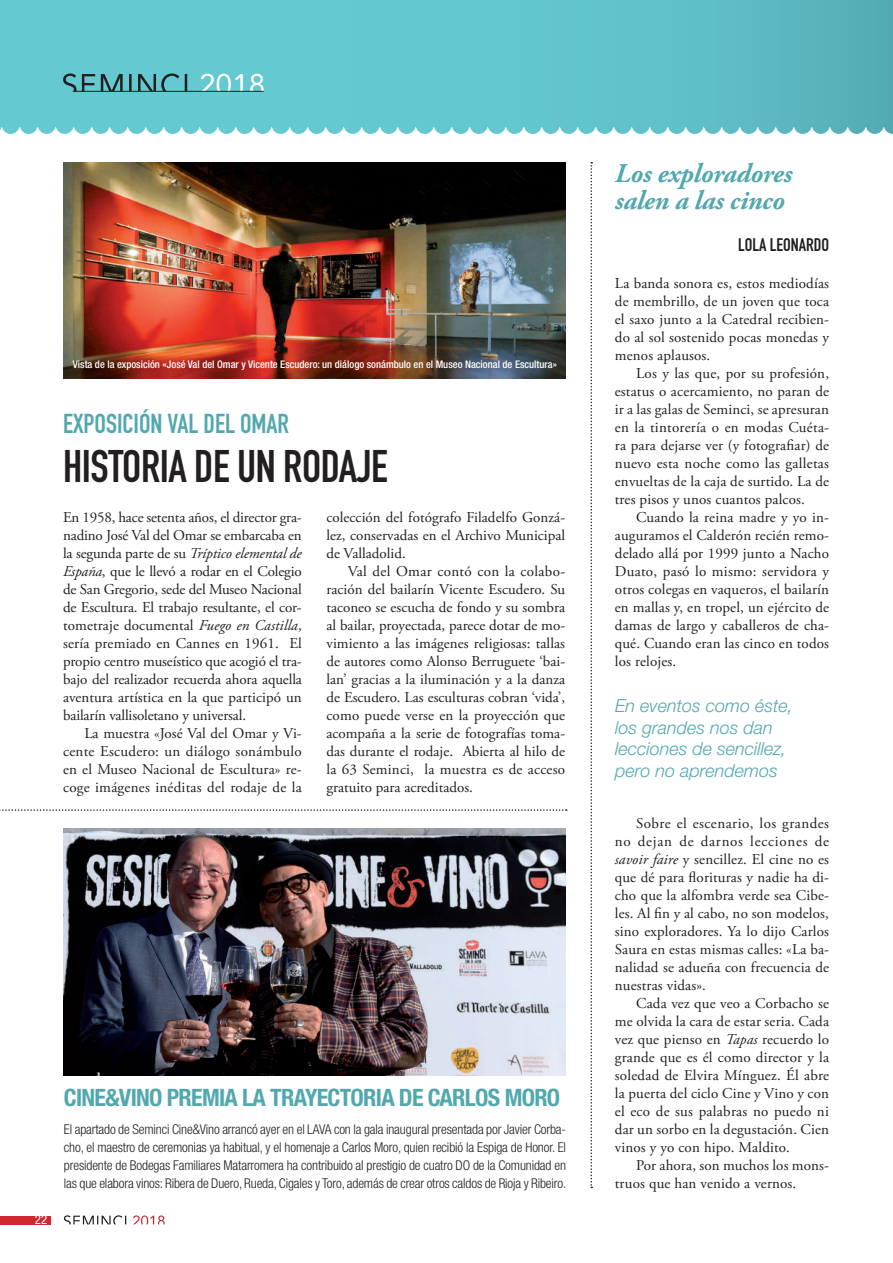
<style>
.page{position:relative;width:893px;height:1263px;background:#fff}
.page>*{position:absolute;margin:0;border:0;box-sizing:border-box;transform-origin:0 0}
.t1{font:45px "DIN Engschrift Std";letter-spacing:-.01em;color:#231f20}
.t2{font:italic 700 27px/27px "Adobe Garamond Pro";letter-spacing:-.01em;color:#52a8af}
.t3{font:27px "DIN Engschrift Std";color:#52a8af}
.t4{font:700 condensed 24px "Helvetica Neue LT Std";letter-spacing:-.03em;color:#52a8af}
.t5{font:italic 300 18px/21.6px "Helvetica Neue LT Std";color:#52a8af}
.t6{font:18px "DIN Engschrift Std";color:#231f20}
.t7{font:15px/18px "Adobe Garamond Pro";letter-spacing:.01em;color:#231f20;text-align:justify}
.t8{font:300 condensed 13.5px/18px "Helvetica Neue LT Std";letter-spacing:-.01em;color:#231f20;text-align:justify}
.t9{font:condensed 12.75px "Helvetica Neue LT Std";color:#fff}
.t10{font:500 condensed 10.5px "Helvetica Neue LT Std";color:#fff}
.s1{font-style:italic}
</style>
<div class="page">
<div style="left:0;top:1215px;width:50px;height:9px;background:#cf2730"></div>
<svg style="left:133px;top:1215px;width:32px;height:9px"></svg>
<svg style="left:64px;top:1215px;width:62px;height:9px"></svg>
<div style="left:0;top:0;width:893px;height:126px;background:linear-gradient(to right,#67cfd6,#5ab7c0)"></div>
<svg style="left:201px;top:74px;width:63px;height:17px"></svg>
<svg style="left:63px;top:73px;width:124px;height:18px;background:#51979c"></svg>
<hr style="left:73px;top:91px;width:191px;height:1px;background:#231f20">
<svg style="left:182px;top:125px;width:711px;height:9px"></svg>
<img style="left:64px;top:162px;width:502px;height:216px">
<svg style="left:590px;top:162px;width:2px;height:1026px"></svg>
<img style="left:64px;top:828px;width:502px;height:247px">
<svg style="left:0;top:809px;width:567px;height:2px"></svg>
<p class="t10" style="left:73px;top:358px;width:486px">Vista de la exposición «José Val del Omar y Vicente Escudero: un diálogo sonámbulo en el Museo Nacional de Escultura»</p>
<h2 class="t3" style="left:63px;top:408px;width:227px">EXPOSICIÓN VAL DEL OMAR</h2>
<h1 class="t1" style="left:63px;top:440px;width:326px">HISTORIA DE UN RODAJE</h1>
<p class="t7" style="left:63px;top:509px;width:240px">En 1958, hace setenta años, el director gra&shy;nadino José Val del Omar se embarcaba en la segunda parte de su <span class="s1">Tríptico elemental de España</span>, que le llevó a rodar en el Colegio de San Gregorio, sede del Museo Nacional de Escultura. El trabajo resultante, el cor&shy;tometraje documental <span class="s1">Fuego en Castilla</span>, sería premiado en Cannes en 1961. El propio centro museístico que acogió el tra&shy;bajo del realizador recuerda ahora aquella aventura artística en la que participó un bailarín vallisoletano y universal.</p>
<p class="t7" style="left:63px;top:725px;width:240px;text-indent:21px">La muestra «José Val del Omar y Vi&shy;cente Escudero: un diálogo sonámbulo en el Museo Nacional de Escultura» re&shy;coge imágenes inéditas del rodaje de la</p>
<p class="t7" style="left:326px;top:509px;width:240px">colección del fotógrafo Filadelfo Gonzá&shy;lez, conservadas en el Archivo Municipal de Valladolid.</p>
<p class="t7" style="left:326px;top:563px;width:240px;text-indent:21px">Val del Omar contó con la colabo&shy;ración del bailarín Vicente Escudero. Su taconeo se escucha de fondo y su sombra al bailar, proyectada, parece dotar de mo&shy;vimiento a las imágenes religiosas: tallas de autores como Alonso Berruguete ‘bai&shy;lan’ gracias a la iluminación y a la danza de Escudero. Las esculturas cobran ‘vida’, como puede verse en la proyección que acompaña a la serie de fotografías toma&shy;das durante el rodaje. Abierta al hilo de la 63 Seminci, la muestra es de acceso gratuito para acreditados.</p>
<p class="t9" style="left:35px;top:1212px;width:14px">22</p>
<h3 class="t4" style="left:64px;top:1083px;width:498px">CINE&amp;VINO PREMIA LA TRAYECTORIA DE CARLOS MORO</h3>
<p class="t8" style="left:64px;top:1120px;width:504px">El apartado de Seminci Cine&amp;Vino arrancó ayer en el LAVA con la gala inaugural presentada por Javier Corba&shy;cho, el maestro de ceremonias ya habitual, y el homenaje a Carlos Moro, quien recibió la Espiga de Honor. El presidente de Bodegas Familiares Matarromera ha contribuido al prestigio de cuatro DO de la Comunidad en las que elabora vinos: Ribera de Duero, Rueda, Cigales y Toro, además de crear otros caldos de Rioja y Ribeiro.</p>
<h2 class="t2" style="left:615px;top:160px;width:179px">Los exploradores salen a las cinco</h2>
<p class="t6" style="left:738px;top:234px;width:92px">LOLA LEONARDO</p>
<p class="t7" style="left:615px;top:275px;width:216px">La banda sonora es, estos mediodías de membrillo, de un joven que toca el saxo junto a la Catedral recibien&shy;do al sol sostenido pocas monedas y menos aplausos.</p>
<p class="t7" style="left:615px;top:365px;width:216px;text-indent:21px">Los y las que, por su profesión, estatus o acercamiento, no paran de ir a las galas de Seminci, se apresuran en la tintorería o en modas Cuéta&shy;ra para dejarse ver (y fotografiar) de nuevo esta noche como las galletas envueltas de la caja de surtido. La de tres pisos y unos cuantos palcos.</p>
<p class="t7" style="left:615px;top:509px;width:216px;text-indent:21px">Cuando la reina madre y yo in&shy;auguramos el Calderón recién remo&shy;delado allá por 1999 junto a Nacho Duato, pasó lo mismo: servidora y otros colegas en vaqueros, el bailarín en mallas y, en tropel, un ejército de damas de largo y caballeros de cha&shy;qué. Cuando eran las cinco en todos los relojes.</p>
<p class="t5" style="left:615px;top:695px;width:179px">En eventos como éste, los grandes nos dan lecciones de sencillez, pero no aprendemos</p>
<p class="t7" style="left:615px;top:815px;width:216px;text-indent:21px">Sobre el escenario, los grandes no dejan de darnos lecciones de <span class="s1">savoir faire</span> y sencillez. El cine no es que dé para florituras y nadie ha di&shy;cho que la alfombra verde sea Cibe&shy;les. Al fin y al cabo, no son modelos, sino exploradores. Ya lo dijo Carlos Saura en estas mismas calles: «La ba&shy;nalidad se adueña con frecuencia de nuestras vidas».</p>
<p class="t7" style="left:615px;top:995px;width:216px;text-indent:21px">Cada vez que veo a Corbacho se me olvida la cara de estar seria. Cada vez que pienso en <span class="s1">Tapas</span> recuerdo lo grande que es él como director y la soledad de Elvira Mínguez. Él abre la puerta del ciclo Cine y Vino y con el eco de sus palabras no puedo ni dar un sorbo en la degustación. Cien vinos y yo con hipo. Maldito.</p>
<p class="t7" style="left:615px;top:1157px;width:216px;text-indent:21px">Por ahora, son muchos los mons&shy;truos que han venido a vernos.</p>
</div>
